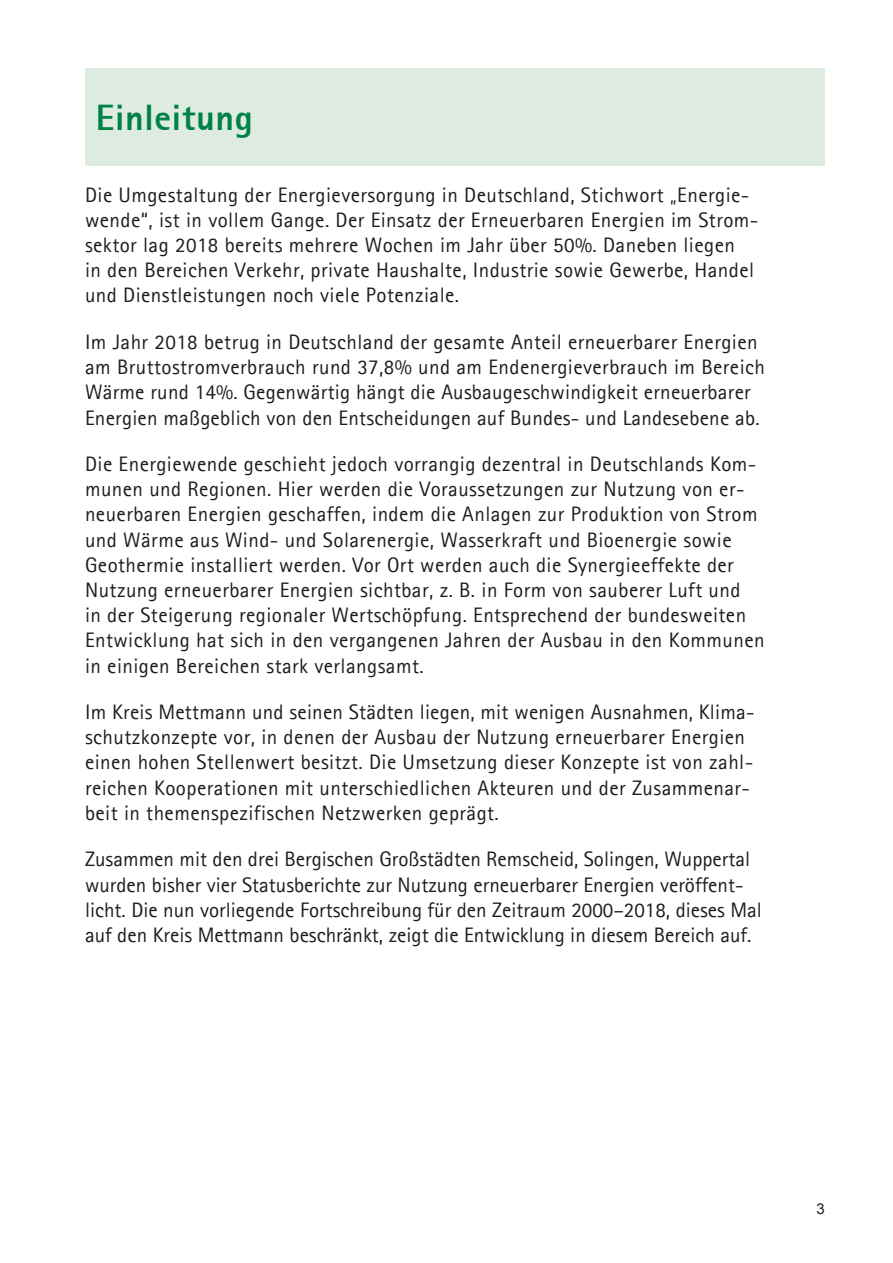
<style>
.page{position:relative;width:893px;height:1263px;background:#fff}
.page>*{position:absolute;margin:0;border:0;box-sizing:border-box;transform-origin:0 0}
.t1{font:800 36px "Agfa Rotis Sans Serif";letter-spacing:.02em;color:#008244}
.t2{font:21px/25.2px "Agfa Rotis Sans Serif";letter-spacing:.02em;color:#1d1d1b}
.t3{font:21px/25.2px "Agfa Rotis Sans Serif";color:#1d1d1b}
.t4{font:15px "Arial";color:#1d1d1b}
</style>
<div class="page">
<div style="left:85px;top:68px;width:740px;height:98px;background:#ddebe1"></div>
<h1 class="t1" style="left:96px;top:94px;width:159px">Einleitung</h1>
<p class="t2" style="left:85px;top:182px;width:675px">Die Umgestaltung der Energieversorgung in Deutschland, Stichwort „Energie&shy;wende“, ist in vollem Gange. Der Einsatz der Erneuerbaren Energien im Strom&shy;sektor lag 2018 bereits mehrere Wochen im Jahr über 50%. Daneben liegen<br>in den Bereichen Verkehr, private Haushalte, Industrie sowie Gewerbe, Handel und Dienstleistungen noch viele Potenziale.</p>
<p class="t2" style="left:85px;top:329px;width:681px">Im Jahr 2018 betrug in Deutschland der gesamte Anteil erneuerbarer Energien am Bruttostromverbrauch rund 37,8% und am Endenergieverbrauch im Bereich Wärme rund 14%. Gegenwärtig hängt die Ausbaugeschwindigkeit erneuerbarer Energien maßgeblich von den Entscheidungen auf Bundes- und Landesebene ab.</p>
<p class="t2" style="left:85px;top:451px;width:681px">Die Energiewende geschieht jedoch vorrangig dezentral in Deutschlands Kom&shy;munen und Regionen. Hier werden die Voraussetzungen zur Nutzung von er&shy;neuerbaren Energien geschaffen, indem die Anlagen zur Produktion von Strom und Wärme aus Wind- und Solarenergie, Wasserkraft und Bioenergie sowie Geothermie installiert werden. Vor Ort werden auch die Synergieeffekte der Nutzung erneuerbarer Energien sichtbar, z. B. in Form von sauberer Luft und<br>in der Steigerung regionaler Wertschöpfung. Entsprechend der bundesweiten Entwicklung hat sich in den vergangenen Jahren der Ausbau in den Kommunen in einigen Bereichen stark verlangsamt.</p>
<p class="t2" style="left:85px;top:699px;width:671px">Im Kreis Mettmann und seinen Städten liegen, mit wenigen Ausnahmen, Klima&shy;schutzkonzepte vor, in denen der Ausbau der Nutzung erneuerbarer Energien einen hohen Stellenwert besitzt. Die Umsetzung dieser Konzepte ist von zahl&shy;reichen Kooperationen mit unterschiedlichen Akteuren und der Zusammenar&shy;beit in themenspezifischen Netzwerken geprägt.</p>
<p class="t3" style="left:85px;top:846px;width:678px">Zusammen mit den drei Bergischen Großstädten Remscheid, Solingen, Wuppertal wurden bisher vier Statusberichte zur Nutzung erneuerbarer Energien veröffent&shy;licht. Die nun vorliegende Fortschreibung für den Zeitraum 2000–2018, dieses Mal auf den Kreis Mettmann beschränkt, zeigt die Entwicklung in diesem Bereich auf.</p>
<p class="t4" style="left:817px;top:1199px;width:10px">3</p>
</div>
